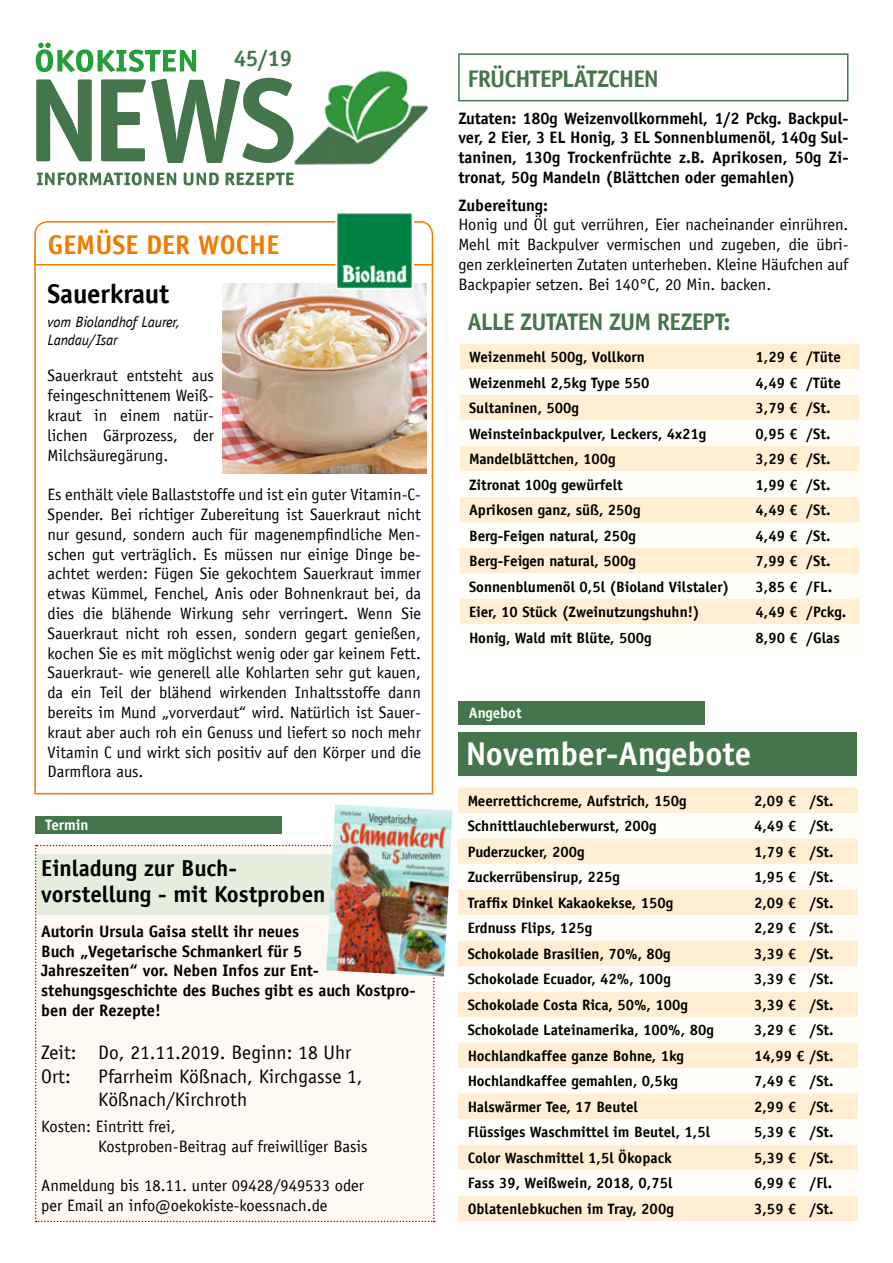
<style>
.page{position:relative;width:893px;height:1263px;background:#fff}
.page>*{position:absolute;margin:0;border:0;box-sizing:border-box;transform-origin:0 0}
.t1{font:700 33px "Officina Sans LT";color:#fff}
.t2{font:700 27px "Officina Sans LT";color:#ef7b00}
.t3{font:700 27px "Officina Sans LT";letter-spacing:-.01em;color:#000}
.t4{font:700 24px "Officina Sans LT";letter-spacing:-.035em;color:#45754b}
.t5{font:700 23.1px/26px "Officina Sans LT";color:#000}
.t6{font:700 22.5px "Officina Sans LT";color:#45754b}
.t7{font:19.5px/23.4px "Officina Sans LT";color:#000}
.t8{font:16.5px/19.8px "Officina Sans LT";color:#000;text-align:justify}
.t9{font:700 16.5px/19.8px "Officina Sans LT";color:#000}
.t10{font:700 15px "Officina Sans LT";color:#000}
.t11{font:italic 15px/18px "Officina Sans LT";letter-spacing:-.01em;color:#000}
.t12{font:700 15px "Officina Sans LT";color:#fff}
</style>
<div class="page">
<svg style="left:36px;top:43px;width:160px;height:29px"></svg>
<svg style="left:36px;top:78px;width:254px;height:85px"></svg>
<img style="left:290px;top:71px;width:139px;height:94px">
<div style="left:34px;top:250px;width:399px;height:544px;border:2px solid #ef7b00"></div>
<svg style="left:34px;top:221px;width:400px;height:45px"></svg>
<svg style="left:37px;top:172px;width:257px;height:13px"></svg>
<div style="left:458px;top:732px;width:399px;height:43px;background:#45754b"></div>
<div style="left:458px;top:787px;width:400px;height:434px;background:#ffeed1"></div>
<svg style="left:458px;top:813px;width:400px;height:382px"></svg>
<div style="left:458px;top:701px;width:247px;height:24px;background:#45754b"></div>
<img style="left:223px;top:283px;width:203px;height:191px">
<img style="left:336px;top:213px;width:78px;height:76px">
<div style="left:35px;top:816px;width:246px;height:18px;background:#45754b"></div>
<div style="left:35px;top:845px;width:400px;height:377px;background:#fff9f4"></div>
<div style="left:36px;top:854px;width:399px;height:60px;background:#e5eedd"></div>
<img style="left:326px;top:804px;width:127px;height:172px">
<div style="left:458px;top:53px;width:390px;height:48px;border:2px solid #45754b"></div>
<div style="left:460px;top:344px;width:399px;height:25px;background:#ffeed1"></div>
<svg style="left:460px;top:395px;width:399px;height:230px;fill:#ffeed1"></svg>
<h3 class="t6" style="left:234px;top:44px;width:60px">45/19</h3>
<h2 class="t2" style="left:48px;top:228px;width:233px">GEMÜSE DER WOCHE</h2>
<h2 class="t3" style="left:48px;top:277px;width:123px">Sauerkraut</h2>
<p class="t11" style="left:48px;top:313px;width:134px">vom Biolandhof Laurer,<br>Landau/Isar</p>
<p class="t8" style="left:48px;top:366px;width:168px">Sauerkraut entsteht aus feingeschnittenem Weiß&shy;kraut in einem natür&shy;lichen Gärprozess, der Milchsäuregärung.</p>
<p class="t8" style="left:48px;top:485px;width:375px">Es enthält viele Ballaststoffe und ist ein guter Vitamin-C-Spender. Bei richtiger Zubereitung ist Sauerkraut nicht nur gesund, sondern auch für magenempfindliche Men&shy;schen gut verträglich. Es müssen nur einige Dinge be&shy;achtet werden: Fügen Sie gekochtem Sauerkraut immer etwas Kümmel, Fenchel, Anis oder Bohnenkraut bei, da dies die blähende Wirkung sehr verringert. Wenn Sie Sauerkraut nicht roh essen, sondern gegart genießen, kochen Sie es mit möglichst wenig oder gar keinem Fett.<br>Sauerkraut- wie generell alle Kohlarten sehr gut kauen, da ein Teil der blähend wirkenden Inhaltsstoffe dann bereits im Mund „vorverdaut“ wird. Natürlich ist Sauer&shy;kraut aber auch roh ein Genuss und liefert so noch mehr Vitamin C und wirkt sich positiv auf den Körper und die Darmflora aus.</p>
<p class="t12" style="left:45px;top:816px;width:45px">Termin</p>
<h3 class="t5" style="left:41px;top:855px;width:286px">Einladung zur Buch&shy;vorstellung - mit Kostproben</h3>
<p class="t9" style="left:41px;top:921px;width:376px">Autorin Ursula Gaisa stellt ihr neues<br>Buch „Vegetarische Schmankerl für 5<br>Jahreszeiten“ vor. Neben Infos zur Ent&shy;stehungsgeschichte des Buches gibt es auch Kostpro&shy;ben der Rezepte!</p>
<p class="t7" style="left:41px;top:1041px;width:312px">Zeit: Do, 21.11.2019. Beginn: 18 Uhr<br>Ort:</p>
<p class="t7" style="left:98px;top:1064px;width:266px">Pfarrheim Kößnach, Kirchgasse 1,<br>Kößnach/Kirchroth</p>
<p class="t8" style="left:98px;top:1116px;width:271px;text-indent:-57px">Kosten: Eintritt frei,<br>Kostproben-Beitrag auf freiwilliger Basis</p>
<p class="t8" style="left:41px;top:1176px;width:324px">Anmeldung bis 18.11. unter 09428/949533 oder per Email an info@oekokiste-koessnach.de</p>
<h3 class="t4" style="left:467px;top:64px;width:193px">FRÜCHTEPLÄTZCHEN</h3>
<p class="t9" style="left:458px;top:108px;width:392px;text-align:justify">Zutaten: 180g Weizenvollkornmehl, 1/2 Pckg. Backpul&shy;ver, 2 Eier, 3 EL Honig, 3 EL Sonnenblumenöl, 140g Sul&shy;taninen, 130g Trockenfrüchte z.B. Aprikosen, 50g Zi&shy;tronat, 50g Mandeln (Blättchen oder gemahlen)</p>
<p class="t9" style="left:458px;top:195px;width:91px">Zubereitung:</p>
<p class="t8" style="left:458px;top:215px;width:392px">Honig und Öl gut verrühren, Eier nacheinander einrühren.<br>Mehl mit Backpulver vermischen und zugeben, die übri&shy;gen zerkleinerten Zutaten unterheben. Kleine Häufchen auf Backpapier setzen. Bei 140°C, 20 Min. backen.</p>
<h3 class="t4" style="left:467px;top:307px;width:265px">ALLE ZUTATEN ZUM REZEPT:</h3>
<p class="t10" style="left:469px;top:348px;width:177px">Weizenmehl 500g, Vollkorn</p>
<p class="t10" style="left:756px;top:348px;width:87px">1,29 € /Tüte</p>
<p class="t10" style="left:469px;top:373px;width:182px">Weizenmehl 2,5kg Type 550</p>
<p class="t10" style="left:756px;top:373px;width:87px">4,49 € /Tüte</p>
<p class="t10" style="left:469px;top:399px;width:111px">Sultaninen, 500g</p>
<p class="t10" style="left:756px;top:399px;width:76px">3,79 € /St.</p>
<p class="t10" style="left:469px;top:424px;width:239px">Weinsteinbackpulver, Leckers, 4x21g</p>
<p class="t10" style="left:756px;top:424px;width:76px">0,95 € /St.</p>
<p class="t10" style="left:469px;top:450px;width:148px">Mandelblättchen, 100g</p>
<p class="t10" style="left:756px;top:450px;width:76px">3,29 € /St.</p>
<p class="t10" style="left:469px;top:475px;width:155px">Zitronat 100g gewürfelt</p>
<p class="t10" style="left:756px;top:475px;width:76px">1,99 € /St.</p>
<p class="t10" style="left:469px;top:501px;width:173px">Aprikosen ganz, süß, 250g</p>
<p class="t10" style="left:756px;top:501px;width:76px">4,49 € /St.</p>
<p class="t10" style="left:469px;top:526px;width:168px">Berg-Feigen natural, 250g</p>
<p class="t10" style="left:756px;top:526px;width:76px">4,49 € /St.</p>
<p class="t10" style="left:469px;top:552px;width:168px">Berg-Feigen natural, 500g</p>
<p class="t10" style="left:756px;top:552px;width:76px">7,99 € /St.</p>
<p class="t10" style="left:469px;top:577px;width:262px">Sonnenblumenöl 0,5l (Bioland Vilstaler)</p>
<p class="t10" style="left:756px;top:577px;width:78px">3,85 € /FL.</p>
<p class="t10" style="left:469px;top:603px;width:232px">Eier, 10 Stück (Zweinutzungshuhn!)</p>
<p class="t10" style="left:756px;top:603px;width:92px">4,49 € /Pckg.</p>
<p class="t10" style="left:469px;top:628px;width:184px">Honig, Wald mit Blüte, 500g</p>
<p class="t10" style="left:756px;top:628px;width:86px">8,90 € /Glas</p>
<p class="t12" style="left:469px;top:703px;width:54px">Angebot</p>
<h1 class="t1" style="left:466px;top:733px;width:287px">November-Angebote</h1>
<p class="t10" style="left:468px;top:791px;width:220px">Meerrettichcreme, Aufstrich, 150g</p>
<p class="t10" style="left:754px;top:791px;width:81px">2,09 € /St.</p>
<p class="t10" style="left:468px;top:817px;width:190px">Schnittlauchleberwurst, 200g</p>
<p class="t10" style="left:754px;top:817px;width:81px">4,49 € /St.</p>
<p class="t10" style="left:468px;top:842px;width:119px">Puderzucker, 200g</p>
<p class="t10" style="left:754px;top:842px;width:81px">1,79 € /St.</p>
<p class="t10" style="left:468px;top:868px;width:154px">Zuckerrübensirup, 225g</p>
<p class="t10" style="left:754px;top:868px;width:81px">1,95 € /St.</p>
<p class="t10" style="left:468px;top:893px;width:207px">Traffix Dinkel Kakaokekse, 150g</p>
<p class="t10" style="left:754px;top:893px;width:81px">2,09 € /St.</p>
<p class="t10" style="left:468px;top:919px;width:126px">Erdnuss Flips, 125g</p>
<p class="t10" style="left:754px;top:919px;width:81px">2,29 € /St.</p>
<p class="t10" style="left:468px;top:944px;width:205px">Schokolade Brasilien, 70%, 80g</p>
<p class="t10" style="left:754px;top:944px;width:81px">3,39 € /St.</p>
<p class="t10" style="left:468px;top:970px;width:205px">Schokolade Ecuador, 42%, 100g</p>
<p class="t10" style="left:754px;top:970px;width:81px">3,39 € /St.</p>
<p class="t10" style="left:468px;top:995px;width:222px">Schokolade Costa Rica, 50%, 100g</p>
<p class="t10" style="left:754px;top:995px;width:81px">3,39 € /St.</p>
<p class="t10" style="left:468px;top:1021px;width:248px">Schokolade Lateinamerika, 100%, 80g</p>
<p class="t10" style="left:754px;top:1021px;width:81px">3,29 € /St.</p>
<p class="t10" style="left:468px;top:1046px;width:218px">Hochlandkaffee ganze Bohne, 1kg</p>
<p class="t10" style="left:754px;top:1046px;width:81px">14,99 € /St.</p>
<p class="t10" style="left:468px;top:1072px;width:212px">Hochlandkaffee gemahlen, 0,5kg</p>
<p class="t10" style="left:754px;top:1072px;width:81px">7,49 € /St.</p>
<p class="t10" style="left:468px;top:1097px;width:172px">Halswärmer Tee, 17 Beutel</p>
<p class="t10" style="left:754px;top:1097px;width:81px">2,99 € /St.</p>
<p class="t10" style="left:468px;top:1123px;width:244px">Flüssiges Waschmittel im Beutel, 1,5l</p>
<p class="t10" style="left:754px;top:1123px;width:81px">5,39 € /St.</p>
<p class="t10" style="left:468px;top:1148px;width:206px">Color Waschmittel 1,5l Ökopack</p>
<p class="t10" style="left:754px;top:1148px;width:81px">5,39 € /St.</p>
<p class="t10" style="left:468px;top:1174px;width:206px">Fass 39, Weißwein, 2018, 0,75l</p>
<p class="t10" style="left:754px;top:1174px;width:79px">6,99 € /Fl.</p>
<p class="t10" style="left:468px;top:1199px;width:208px">Oblatenlebkuchen im Tray, 200g</p>
<p class="t10" style="left:754px;top:1199px;width:81px">3,59 € /St.</p>
</div>
